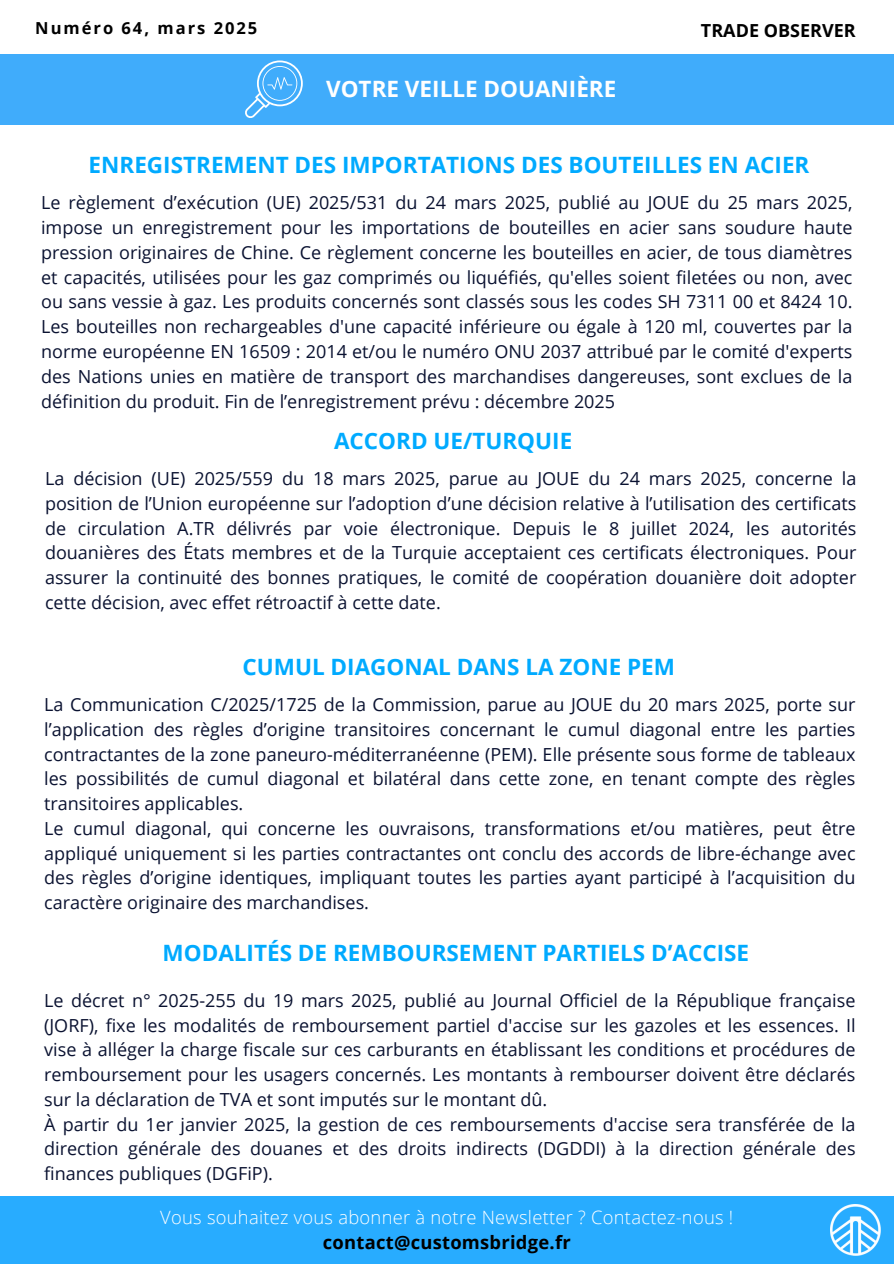
<style>
.page{position:relative;width:894px;height:1264px;background:#fff}
.page>*{position:absolute;margin:0;border:0;box-sizing:border-box;transform-origin:0 0}
.t1{font:700 22.5px "Open Sans";color:#0af}
.t2{font:700 22.5px "Open Sans";color:#fff}
.t3{font:300 18.3px "Open Sans";letter-spacing:.015em;color:#fff}
.t4{font:700 18.3px "Open Sans";letter-spacing:.015em;color:#000}
.t5{font:18px/24.8px "Open Sans";color:#0a1231;text-align:justify}
.t6{font:700 18px "Open Sans";color:#000}
.t7{font:700 16.5px "Open Sans";letter-spacing:.12em;color:#000}
</style>
<div class="page">
<div style="left:0;top:1196px;width:893px;height:67px;background:#28acff"></div>
<div style="left:0;top:54px;width:893px;height:70px;background:#40acfb"></div>
<svg style="left:245px;top:60px;width:57px;height:58px;background:#5db8fb"></svg>
<h1 class="t7" style="left:35px;top:16px;width:223px">Numéro 64, mars 2025</h1>
<p class="t2" style="left:326px;top:73px;width:292px">VOTRE VEILLE DOUANIÈRE</p>
<p class="t6" style="left:700px;top:17px;width:156px">TRADE OBSERVER</p>
<p class="t1" style="left:89px;top:149px;width:722px">ENREGISTREMENT DES IMPORTATIONS DES BOUTEILLES EN ACIER</p>
<h1 class="t5" style="left:41px;top:190px;width:812px">Le règlement d’exécution (UE) 2025/531 du 24 mars 2025, publié au JOUE du 25 mars 2025, impose un enregistrement pour les importations de bouteilles en acier sans soudure haute pression originaires de Chine. Ce règlement concerne les bouteilles en acier, de tous diamètres et capacités, utilisées pour les gaz comprimés ou liquéfiés, qu'elles soient filetées ou non, avec ou sans vessie à gaz. Les produits concernés sont classés sous les codes SH 7311 00 et 8424 10.<br>Les bouteilles non rechargeables d'une capacité inférieure ou égale à 120 ml, couvertes par la norme européenne EN 16509 : 2014 et/ou le numéro ONU 2037 attribué par le comité d'experts des Nations unies en matière de transport des marchandises dangereuses, sont exclues de la définition du produit. Fin de l’enregistrement prévu : décembre 2025</h1>
<p class="t1" style="left:334px;top:424px;width:240px">ACCORD UE/TURQUIE</p>
<h1 class="t5" style="left:45px;top:465px;width:812px">La décision (UE) 2025/559 du 18 mars 2025, parue au JOUE du 24 mars 2025, concerne la position de l’Union européenne sur l’adoption d’une décision relative à l’utilisation des certificats de circulation A.TR délivrés par voie électronique. Depuis le 8 juillet 2024, les autorités douanières des États membres et de la Turquie acceptaient ces certificats électroniques. Pour assurer la continuité des bonnes pratiques, le comité de coopération douanière doit adopter cette décision, avec effet rétroactif à cette date.</h1>
<p class="t1" style="left:242px;top:650px;width:434px">CUMUL DIAGONAL DANS LA ZONE PEM</p>
<h1 class="t5" style="left:44px;top:691px;width:812px">La Communication C/2025/1725 de la Commission, parue au JOUE du 20 mars 2025, porte sur l’application des règles d’origine transitoires concernant le cumul diagonal entre les parties contractantes de la zone paneuro-méditerranéenne (PEM). Elle présente sous forme de tableaux les possibilités de cumul diagonal et bilatéral dans cette zone, en tenant compte des règles transitoires applicables.</h1>
<p class="t5" style="left:44px;top:815px;width:812px">Le cumul diagonal, qui concerne les ouvraisons, transformations et/ou matières, peut être appliqué uniquement si les parties contractantes ont conclu des accords de libre-échange avec des règles d’origine identiques, impliquant toutes les parties ayant participé à l’acquisition du caractère originaire des marchandises.</p>
<p class="t1" style="left:162px;top:937px;width:588px">MODALITÉS DE REMBOURSEMENT PARTIELS D’ACCISE</p>
<h1 class="t5" style="left:44px;top:987px;width:812px">Le décret n° 2025-255 du 19 mars 2025, publié au Journal Officiel de la République française (JORF), fixe les modalités de remboursement partiel d'accise sur les gazoles et les essences. Il vise à alléger la charge fiscale sur ces carburants en établissant les conditions et procédures de remboursement pour les usagers concernés. Les montants à rembourser doivent être déclarés sur la déclaration de TVA et sont imputés sur le montant dû.</h1>
<p class="t5" style="left:44px;top:1111px;width:812px">À partir du 1er janvier 2025, la gestion de ces remboursements d'accise sera transférée de la direction générale des douanes et des droits indirects (DGDDI) à la direction générale des finances publiques (DGFiP).</p>
<h3 class="t3" style="left:160px;top:1203px;width:574px">Vous souhaitez vous abonner à notre Newsletter ? Contactez-nous !</h3>
<h2 class="t4" style="left:323px;top:1229px;width:249px">contact@customsbridge.fr</h2>
</div>
